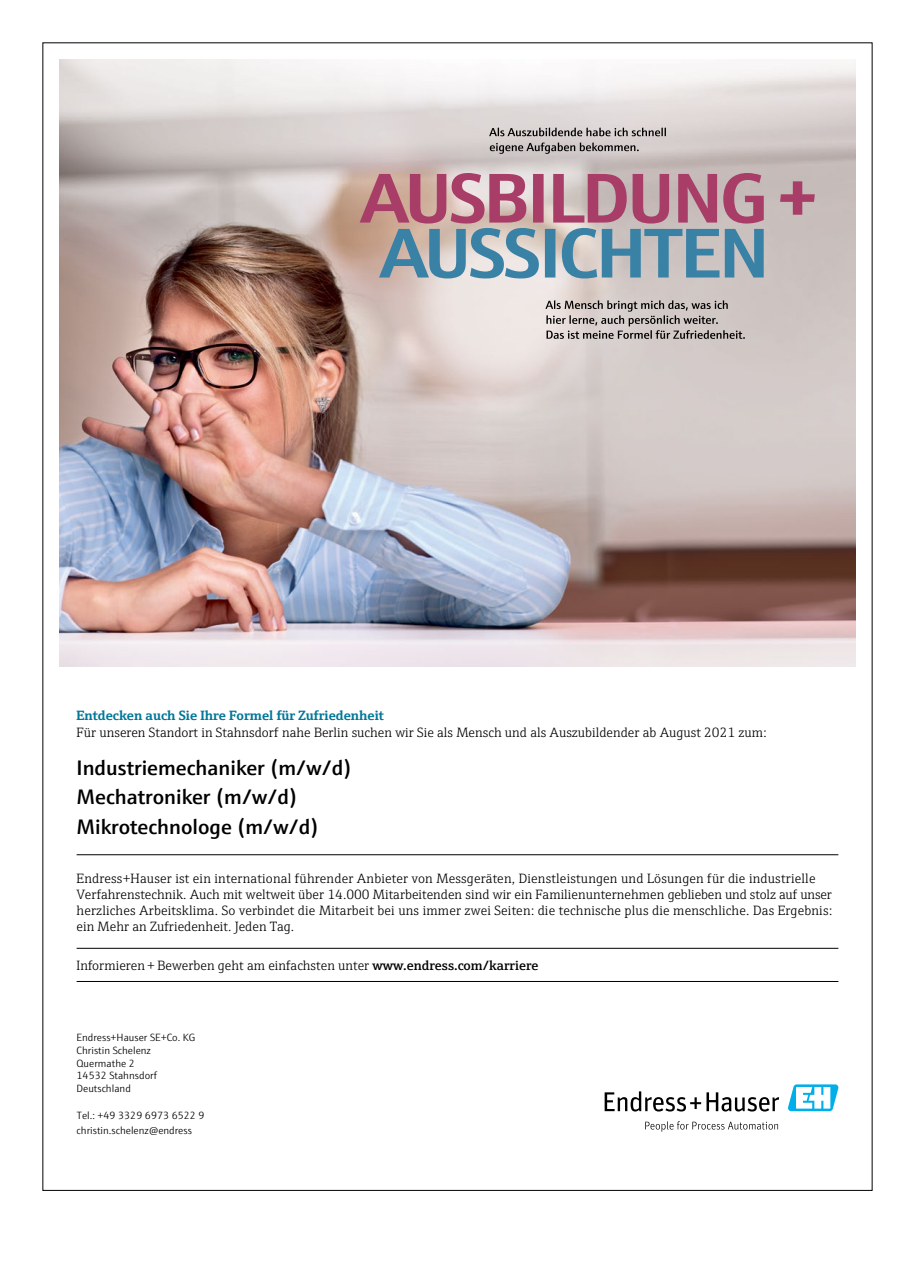
<style>
.page{position:relative;width:915px;height:1263px;background:#fff}
.page>*{position:absolute;margin:0;border:0;box-sizing:border-box;transform-origin:0 0}
.t1{font:600 21px/29.4px "E+H Sans";color:#000}
.t2{font:300 13.5px/16.2px "E+H Serif";color:#000}
.t3{font:700 13.5px "E+H Serif";color:#007698}
.t4{font:300 10.5px/12.6px "E+H Sans";color:#000}
.s1{font-weight:600}
</style>
<div class="page">
<img style="left:60px;top:60px;width:795px;height:606px">
<svg style="left:359px;top:173px;width:455px;height:105px;background:#aa98a5"></svg>
<svg style="left:545px;top:300px;width:199px;height:39px;background:#afa7a5"></svg>
<svg style="left:489px;top:142px;width:149px;height:12px;background:#a19b9a"></svg>
<svg style="left:489px;top:128px;width:176px;height:8px"></svg>
<hr style="left:77px;top:854px;width:761px;height:1px;background:#000">
<hr style="left:77px;top:948px;width:761px;height:1px;background:#000">
<hr style="left:77px;top:981px;width:761px;height:1px;background:#000">
<svg style="left:604px;top:1091px;width:174px;height:20px"></svg>
<svg style="left:645px;top:1121px;width:132px;height:11px"></svg>
<svg style="left:788px;top:1084px;width:50px;height:27px"></svg>
<p class="t3" style="left:77px;top:704px;width:309px">Entdecken auch Sie Ihre Formel für Zufriedenheit</p>
<p class="t2" style="left:77px;top:723px;width:691px">Für unseren Standort in Stahnsdorf nahe Berlin suchen wir Sie als Mensch und als Auszubildender ab August 2021 zum:</p>
<h1 class="t1" style="left:77px;top:751px;width:277px">Industriemechaniker (m/w/d)<br>Mechatroniker (m/w/d)<br>Mikrotechnologe (m/w/d)</h1>
<p class="t2" style="left:77px;top:869px;width:756px">Endress+Hauser ist ein international führender Anbieter von Messgeräten, Dienstleistungen und Lösungen für die industrielle Verfahrenstechnik. Auch mit weltweit über 14.000 Mitarbeitenden sind wir ein Familienunternehmen geblieben und stolz auf unser herzliches Arbeitsklima. So verbindet die Mitarbeit bei uns immer zwei Seiten: die technische plus die menschliche. Das Ergebnis: ein Mehr an Zufriedenheit. Jeden Tag.</p>
<p class="t2" style="left:77px;top:957px;width:463px">Informieren + Bewerben geht am einfachsten unter <span class="s1">www.endress.com/karriere</span></p>
<p class="t4" style="left:77px;top:1031px;width:120px">Endress+Hauser SE+Co. KG<br>Christin Schelenz<br>Quermathe 2<br>14532 Stahnsdorf<br>Deutschland</p>
<p class="t4" style="left:77px;top:1107px;width:129px;line-height:15px">Tel.: +49 3329 6973 6522 9 christin.schelenz@endress</p>
</div>
